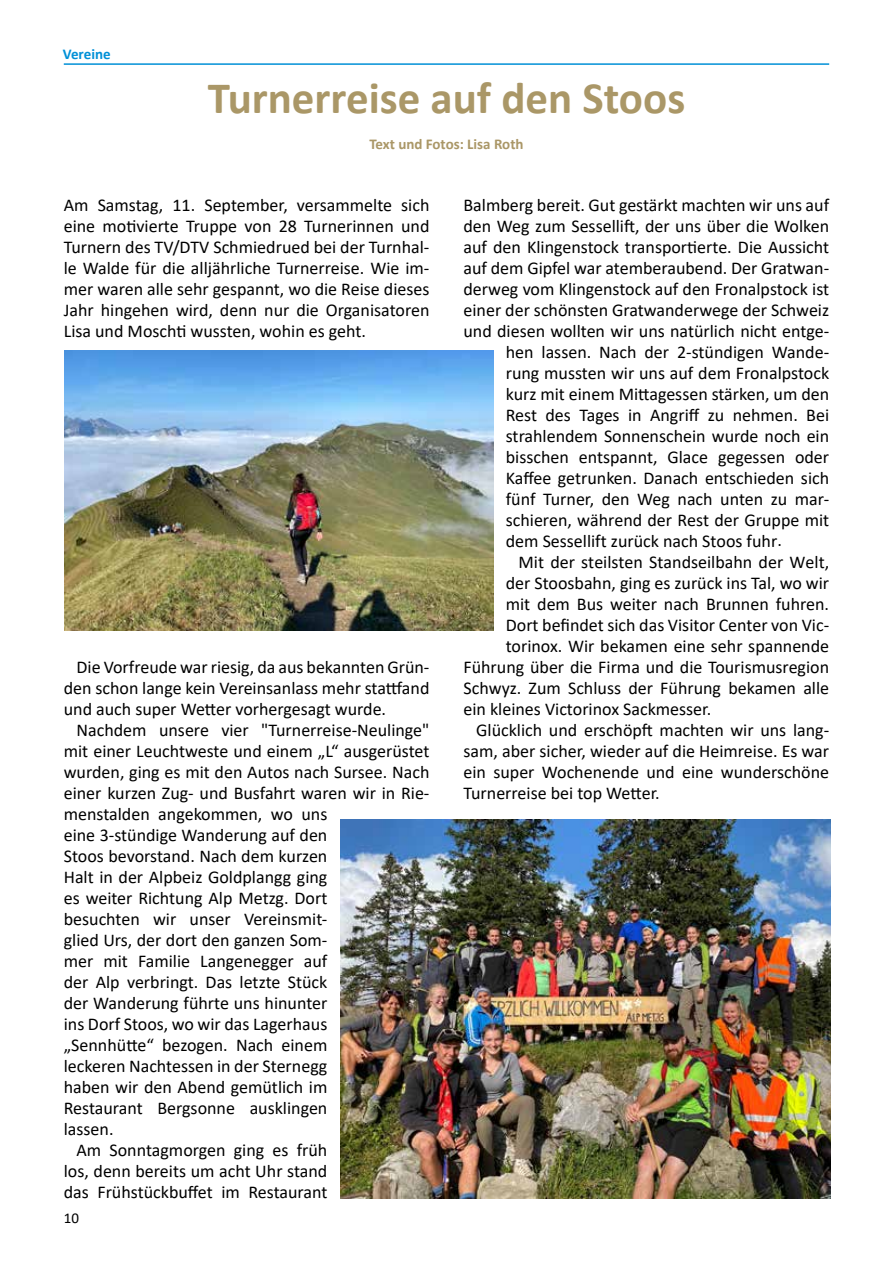
<style>
.page{position:relative;width:893px;height:1263px;background:#fff}
.page>*{position:absolute;margin:0;border:0;box-sizing:border-box;transform-origin:0 0}
.t1{font:700 45px "Calibri";color:#aa9767}
.t2{font:18px/21px "Calibri";color:#000;text-align:justify}
.t3{font:700 15px "Calibri";color:#aa9767}
.t4{font:700 15px "Calibri";color:#0090d7}
.t5{font:15px "Calibri";color:#000}
</style>
<div class="page">
<hr style="left:64px;top:63px;width:765px;height:2px;background:#0090d7">
<img style="left:64px;top:350px;width:429px;height:280px">
<img style="left:340px;top:820px;width:490px;height:379px">
<p class="t4" style="left:63px;top:43px;width:49px">Vereine</p>
<h1 class="t1" style="left:208px;top:66px;width:479px">Turnerreise auf den Stoos</h1>
<p class="t3" style="left:369px;top:134px;width:156px">Text und Fotos: Lisa Roth</p>
<p class="t2" style="left:64px;top:194px;width:367px">Am Samstag, 11. September, versammelte sich eine motivierte Truppe von 28 Turnerinnen und Turnern des TV/DTV Schmiedrued bei der Turnhal&shy;le Walde für die alljährliche Turnerreise. Wie im&shy;mer waren alle sehr gespannt, wo die Reise dieses Jahr hingehen wird, denn nur die Organisatoren Lisa und Moschti wussten, wohin es geht.</p>
<p class="t2" style="left:64px;top:656px;width:367px;text-indent:13px">Die Vorfreude war riesig, da aus bekannten Grün&shy;den schon lange kein Vereinsanlass mehr stattfand und auch super Wetter vorhergesagt wurde.</p>
<p class="t2" style="left:77px;top:719px;width:354px">Nachdem unsere vier "Turnerreise-Neulinge"</p>
<p class="t2" style="left:64px;top:740px;width:367px">mit einer Leuchtweste und einem „L“ ausgerüstet</p>
<p class="t2" style="left:64px;top:761px;width:367px">wurden, ging es mit den Autos nach Sursee. Nach</p>
<p class="t2" style="left:64px;top:782px;width:367px">einer kurzen Zug- und Busfahrt waren wir in Rie-</p>
<p class="t2" style="left:64px;top:803px;width:265px">menstalden angekommen, wo uns</p>
<p class="t2" style="left:64px;top:824px;width:265px">eine 3-stündige Wanderung auf den</p>
<p class="t2" style="left:64px;top:845px;width:265px">Stoos bevorstand. Nach dem kurzen</p>
<p class="t2" style="left:64px;top:866px;width:265px">Halt in der Alpbeiz Goldplangg ging</p>
<p class="t2" style="left:64px;top:887px;width:265px">es weiter Richtung Alp Metzg. Dort</p>
<p class="t2" style="left:64px;top:908px;width:265px">besuchten wir unser Vereinsmit-</p>
<p class="t2" style="left:64px;top:929px;width:265px">glied Urs, der dort den ganzen Som-</p>
<p class="t2" style="left:64px;top:950px;width:265px">mer mit Familie Langenegger auf</p>
<p class="t2" style="left:64px;top:971px;width:265px">der Alp verbringt. Das letzte Stück</p>
<p class="t2" style="left:64px;top:992px;width:265px">der Wanderung führte uns hinunter</p>
<p class="t2" style="left:64px;top:1013px;width:265px">ins Dorf Stoos, wo wir das Lagerhaus</p>
<p class="t2" style="left:64px;top:1034px;width:265px">„Sennhütte“ bezogen. Nach einem</p>
<p class="t2" style="left:64px;top:1055px;width:265px">leckeren Nachtessen in der Sternegg</p>
<p class="t2" style="left:64px;top:1076px;width:265px">haben wir den Abend gemütlich im</p>
<p class="t2" style="left:64px;top:1097px;width:265px">Restaurant Bergsonne ausklingen</p>
<p class="t2" style="left:64px;top:1118px;width:51px">lassen.</p>
<p class="t2" style="left:77px;top:1139px;width:252px">Am Sonntagmorgen ging es früh</p>
<p class="t2" style="left:64px;top:1160px;width:265px">los, denn bereits um acht Uhr stand</p>
<p class="t2" style="left:64px;top:1181px;width:265px">das Frühstückbuffet im Restaurant</p>
<p class="t5" style="left:64px;top:1208px;width:17px">10</p>
<p class="t2" style="left:463px;top:194px;width:367px">Balmberg bereit. Gut gestärkt machten wir uns auf</p>
<p class="t2" style="left:463px;top:215px;width:367px">den Weg zum Sessellift, der uns über die Wolken</p>
<p class="t2" style="left:463px;top:236px;width:367px">auf den Klingenstock transportierte. Die Aussicht</p>
<p class="t2" style="left:463px;top:257px;width:367px">auf dem Gipfel war atemberaubend. Der Gratwan-</p>
<p class="t2" style="left:463px;top:278px;width:367px">derweg vom Klingenstock auf den Fronalpstock ist</p>
<p class="t2" style="left:463px;top:299px;width:367px">einer der schönsten Gratwanderwege der Schweiz</p>
<p class="t2" style="left:463px;top:320px;width:367px">und diesen wollten wir uns natürlich nicht entge-</p>
<p class="t2" style="left:506px;top:341px;width:325px">hen lassen. Nach der 2-stündigen Wande-</p>
<p class="t2" style="left:506px;top:362px;width:325px">rung mussten wir uns auf dem Fronalpstock</p>
<p class="t2" style="left:506px;top:383px;width:325px">kurz mit einem Mittagessen stärken, um den</p>
<p class="t2" style="left:506px;top:404px;width:325px">Rest des Tages in Angriff zu nehmen. Bei</p>
<p class="t2" style="left:506px;top:425px;width:325px">strahlendem Sonnenschein wurde noch ein</p>
<p class="t2" style="left:506px;top:446px;width:325px">bisschen entspannt, Glace gegessen oder</p>
<p class="t2" style="left:506px;top:467px;width:325px">Kaffee getrunken. Danach entschieden sich</p>
<p class="t2" style="left:506px;top:488px;width:325px">fünf Turner, den Weg nach unten zu mar-</p>
<p class="t2" style="left:506px;top:509px;width:325px">schieren, während der Rest der Gruppe mit</p>
<p class="t2" style="left:506px;top:530px;width:278px">dem Sessellift zurück nach Stoos fuhr.</p>
<p class="t2" style="left:518px;top:551px;width:312px">Mit der steilsten Standseilbahn der Welt,</p>
<p class="t2" style="left:506px;top:572px;width:325px">der Stoosbahn, ging es zurück ins Tal, wo wir</p>
<p class="t2" style="left:506px;top:593px;width:325px">mit dem Bus weiter nach Brunnen fuhren.</p>
<p class="t2" style="left:506px;top:614px;width:325px">Dort befindet sich das Visitor Center von Vic-</p>
<p class="t2" style="left:506px;top:635px;width:325px">torinox. Wir bekamen eine sehr spannende</p>
<p class="t2" style="left:463px;top:656px;width:367px">Führung über die Firma und die Tourismusregion</p>
<p class="t2" style="left:463px;top:677px;width:367px">Schwyz. Zum Schluss der Führung bekamen alle</p>
<p class="t2" style="left:463px;top:698px;width:249px">ein kleines Victorinox Sackmesser.</p>
<p class="t2" style="left:476px;top:719px;width:354px">Glücklich und erschöpft machten wir uns lang-</p>
<p class="t2" style="left:463px;top:740px;width:367px">sam, aber sicher, wieder auf die Heimreise. Es war</p>
<p class="t2" style="left:463px;top:761px;width:367px">ein super Wochenende und eine wunderschöne</p>
<p class="t2" style="left:463px;top:782px;width:198px">Turnerreise bei top Wetter.</p>
</div>
